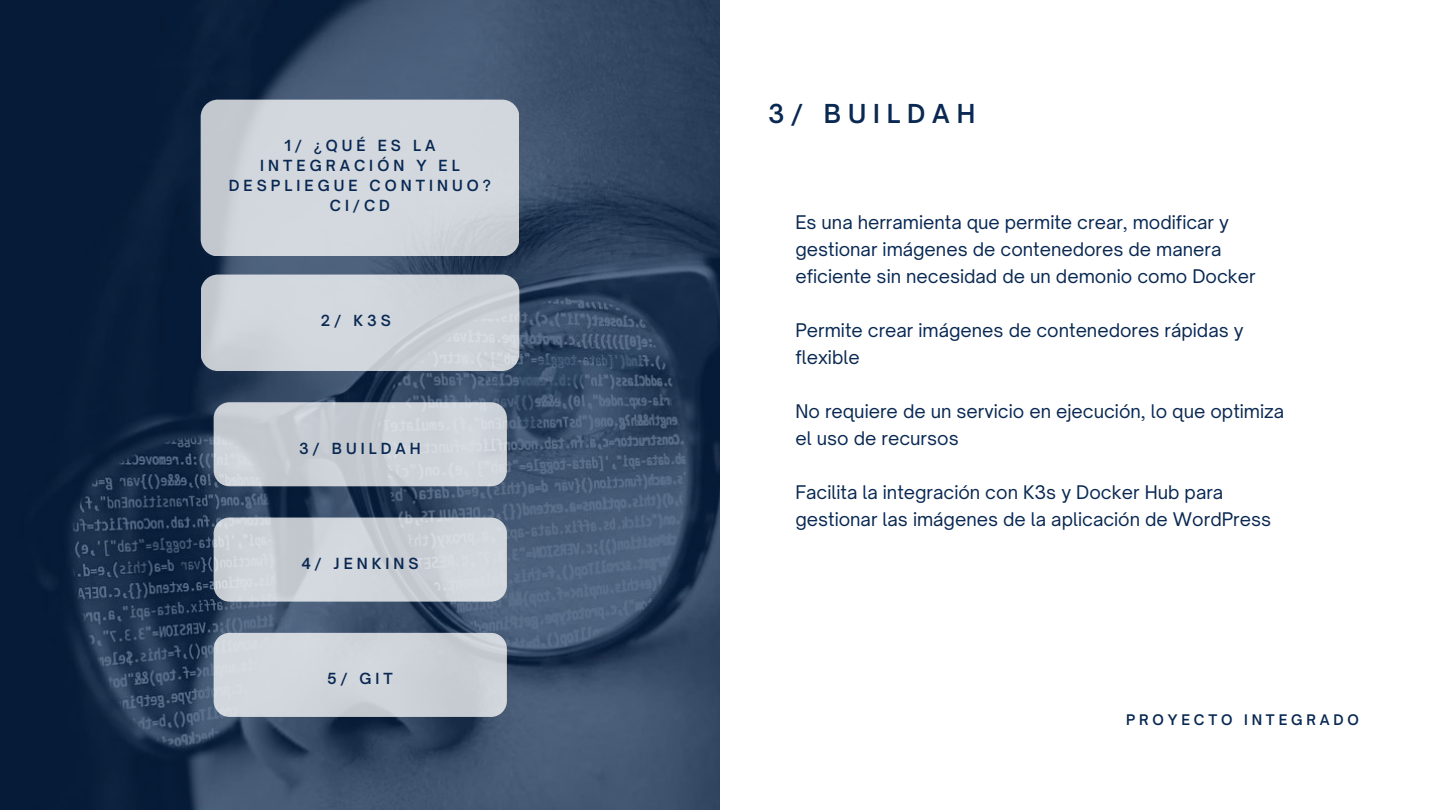
<style>
.page{position:relative;width:1440px;height:810px;background:#fff}
.page>*{position:absolute;margin:0;border:0;box-sizing:border-box;transform-origin:0 0}
.t1{font:600 25px "Open Sauce One";letter-spacing:.275em;color:#092852}
.t2{font:18px/27px "Open Sauce One";color:#092852}
.t3{font:600 14.7px/20.1px "Open Sauce One";letter-spacing:.275em;color:#092852;text-align:center}
.t4{font:600 14px "Open Sauce One";letter-spacing:.275em;color:#092852}
</style>
<div class="page">
<svg style="left:0;top:0;width:720px;height:810px;background:#263b56"></svg>
<div style="left:201px;top:100px;width:318px;height:156px;background:linear-gradient(to right,#cdd2d9,#d4d9df);border-radius:17px"></div>
<div style="left:201px;top:275px;width:318px;height:96px;background:#d0d5db;border-radius:17px"></div>
<div style="left:214px;top:402px;width:293px;height:84px;background:#ccd1d8;border-radius:16px"></div>
<div style="left:214px;top:518px;width:293px;height:84px;background:linear-gradient(to right,#cbd0d7,#d0d5dc);border-radius:16px"></div>
<div style="left:214px;top:633px;width:293px;height:84px;background:#d0d5db;border-radius:16px"></div>
<p class="t3" style="left:229px;top:135px;width:264px">1/ ¿QUÉ ES LA<br>INTEGRACIÓN Y EL<br>DESPLIEGUE CONTINUO?<br>CI/CD</p>
<p class="t3" style="left:321px;top:310px;width:72px">2/ K3S</p>
<p class="t3" style="left:299px;top:438px;width:123px">3/ BUILDAH</p>
<p class="t3" style="left:301px;top:553px;width:119px">4/ JENKINS</p>
<p class="t3" style="left:327px;top:668px;width:67px">5/ GIT</p>
<h1 class="t1" style="left:768px;top:98px;width:209px">3/ BUILDAH</h1>
<p class="t2" style="left:795px;top:209px;width:462px">Es una herramienta que permite crear, modificar y gestionar imágenes de contenedores de manera eficiente sin necesidad de un demonio como Docker</p>
<p class="t2" style="left:795px;top:317px;width:450px">Permite crear imágenes de contenedores rápidas y flexible</p>
<p class="t2" style="left:795px;top:398px;width:490px">No requiere de un servicio en ejecución, lo que optimiza el uso de recursos</p>
<p class="t2" style="left:795px;top:479px;width:477px">Facilita la integración con K3s y Docker Hub para gestionar las imágenes de la aplicación de WordPress</p>
<p class="t4" style="left:1126px;top:711px;width:234px">PROYECTO INTEGRADO</p>
</div>
